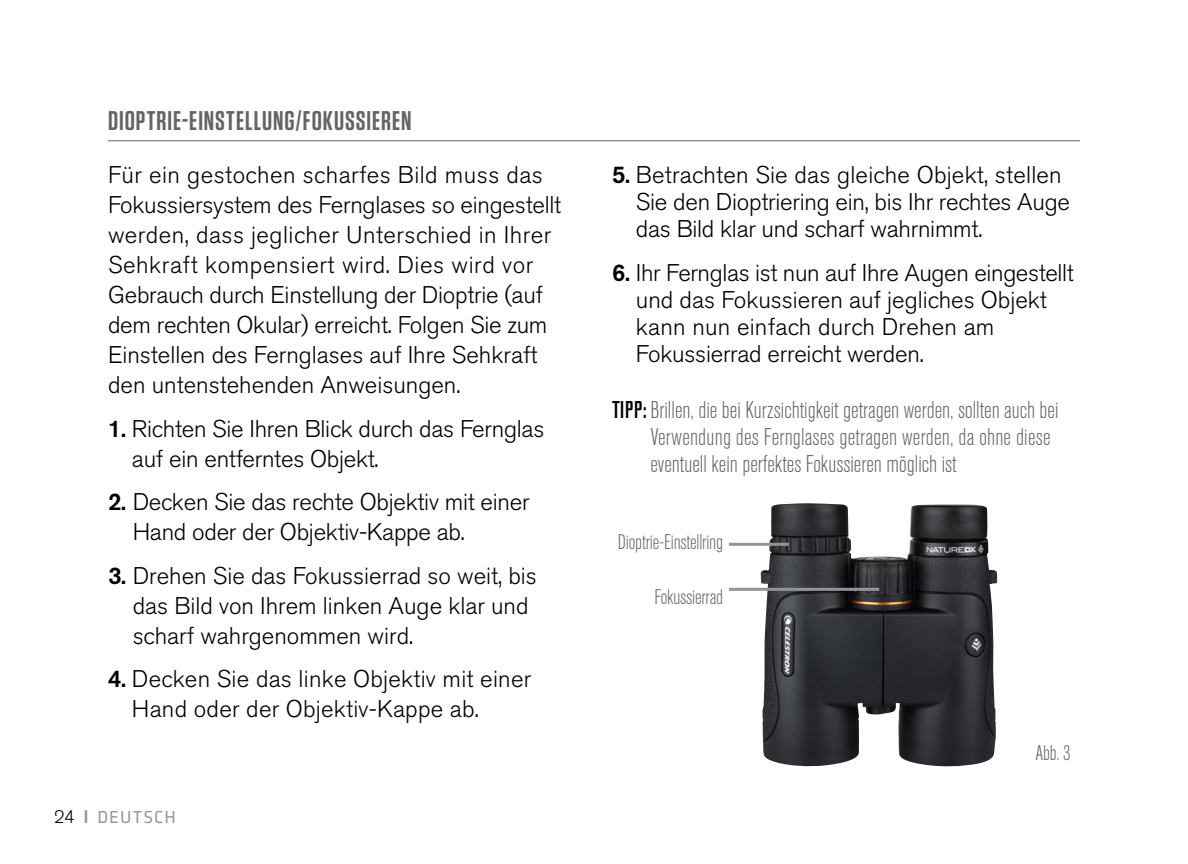
<style>
.page{position:relative;width:1188px;height:864px;background:#fff}
.page>*{position:absolute;margin:0;border:0;box-sizing:border-box;transform-origin:0 0}
.t1{font:600 27px "Tungsten";letter-spacing:.035em;color:#636466}
.t2{font:300 24px/30px "Akzidenz Grotesk Pro";color:#000}
.t3{font:300 condensed 24px/27px "Akzidenz Grotesk Pro";color:#636466}
.t4{font:300 condensed 21px "Akzidenz Grotesk Pro";letter-spacing:-.01em;color:#636466}
.t5{font:18px "Klavika Basic";letter-spacing:.06em;color:#939598}
.s1{font-weight:500}
.s2{font-family:"Akzidenz Grotesk Pro";font-weight:300;color:#000}
.s3{font-family:"Akzidenz Grotesk Pro";font-weight:500}
.s4{font-weight:500;color:#000}
</style>
<div class="page">
<img style="left:761px;top:503px;width:236px;height:264px">
<hr style="left:108px;top:140px;width:972px;height:1px;background:#636466">
<hr style="left:729px;top:588px;width:150px;height:3px;background:#939598">
<hr style="left:729px;top:543px;width:60px;height:3px;background:#939598">
<p class="t1" style="left:108px;top:106px;width:305px">DIOPTRIE-EINSTELLUNG/FOKUSSIEREN</p>
<p class="t2" style="left:108px;top:160px;width:455px">Für ein gestochen scharfes Bild muss das Fokussiersystem des Fernglases so eingestellt werden, dass jeglicher Unterschied in Ihrer Sehkraft kompensiert wird. Dies wird vor Gebrauch durch Einstellung der Dioptrie (auf dem rechten Okular) erreicht. Folgen Sie zum Einstellen des Fernglases auf Ihre Sehkraft den untenstehenden Anweisungen.</p>
<p class="t2" style="left:132px;top:413px;width:414px;text-indent:-24px"><span class="s1">1.</span> Richten Sie Ihren Blick durch das Fernglas auf ein entferntes Objekt.</p>
<p class="t2" style="left:133px;top:487px;width:398px;text-indent:-25px"><span class="s1">2.</span> Decken Sie das rechte Objektiv mit einer<br>Hand oder der Objektiv-Kappe ab.</p>
<p class="t2" style="left:133px;top:560px;width:406px;text-indent:-25px"><span class="s1">3.</span> Drehen Sie das Fokussierrad so weit, bis das Bild von Ihrem linken Auge klar und scharf wahrgenommen wird.</p>
<p class="t2" style="left:132px;top:664px;width:401px;text-indent:-24px"><span class="s1">4.</span> Decken Sie das linke Objektiv mit einer<br>Hand oder der Objektiv-Kappe ab.</p>
<p class="t5" style="left:54px;top:805px;width:124px"><span class="s2">24</span> <span class="s3">I</span> DEUTSCH</p>
<p class="t2" style="left:636px;top:161px;width:436px;line-height:27px;text-indent:-24px"><span class="s1">5.</span> Betrachten Sie das gleiche Objekt, stellen<br>Sie den Dioptriering ein, bis Ihr rechtes Auge das Bild klar und scharf wahrnimmt.</p>
<p class="t2" style="left:636px;top:259px;width:439px;line-height:27px;text-indent:-24px"><span class="s1">6.</span> Ihr Fernglas ist nun auf Ihre Augen eingestellt und das Fokussieren auf jegliches Objekt kann nun einfach durch Drehen am Fokussierrad erreicht werden.</p>
<p class="t3" style="left:650px;top:396px;width:410px;text-indent:-38px"><span class="s4">TIPP:</span> Brillen, die bei Kurzsichtigkeit getragen werden, sollten auch bei<br>Verwendung des Fernglases getragen werden, da ohne diese eventuell kein perfektes Fokussieren möglich ist</p>
<p class="t4" style="left:618px;top:528px;width:107px">Dioptrie-Einstellring</p>
<p class="t4" style="left:654px;top:583px;width:70px">Fokussierrad</p>
<p class="t4" style="left:1035px;top:739px;width:37px">Abb. 3</p>
</div>
